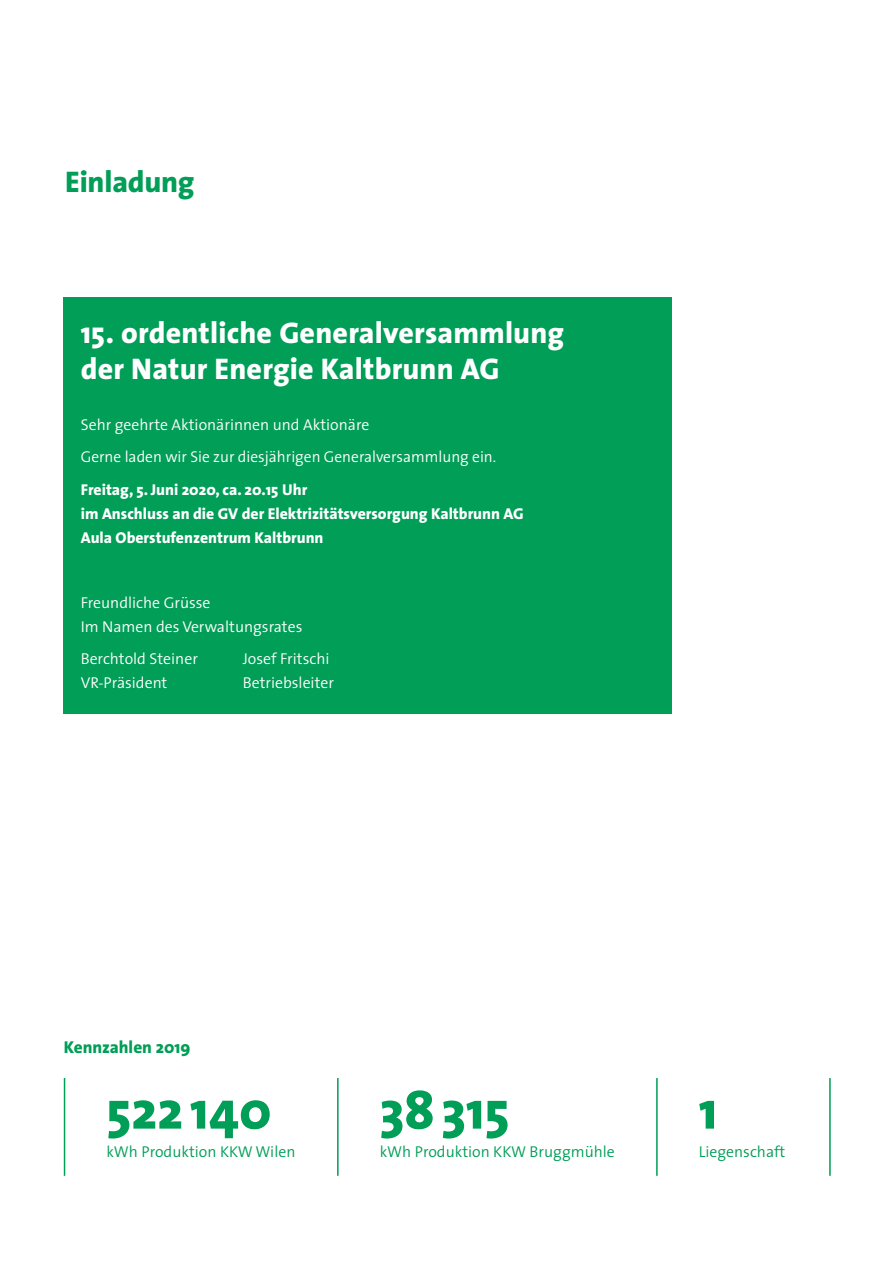
<style>
.page{position:relative;width:893px;height:1263px;background:#fff}
.page>*{position:absolute;margin:0;border:0;box-sizing:border-box;transform-origin:0 0}
.t1{font:800 54px "The Sans";color:#009e57}
.t2{font:800 30px/36px "The Sans";letter-spacing:.005em;color:#fff}
.t3{font:800 30px "The Sans";letter-spacing:-.005em;color:#009e57}
.t4{font:800 17.25px "The Sans";letter-spacing:-.005em;color:#009e57}
.t5{font:300 15.75px/32.5px "The Sans";color:#fff}
.t6{font:800 15.75px/24px "The Sans";color:#fff}
.t7{font:300 15.75px "The Sans";color:#009e57}
</style>
<div class="page">
<div style="left:64px;top:298px;width:608px;height:416px;background:#009e57"></div>
<hr style="left:337px;top:1078px;width:2px;height:98px;background:#009e57">
<hr style="left:656px;top:1078px;width:2px;height:98px;background:#009e57">
<hr style="left:64px;top:1078px;width:1px;height:98px;background:#009e57">
<hr style="left:829px;top:1078px;width:2px;height:98px;background:#009e57">
<h2 class="t3" style="left:65px;top:156px;width:131px">Einladung</h2>
<h2 class="t2" style="left:81px;top:314px;width:485px">15. ordentliche Generalversammlung der Natur Energie Kaltbrunn AG</h2>
<p class="t5" style="left:81px;top:408px;width:417px">Sehr geehrte Aktionärinnen und Aktionäre<br>Gerne laden wir Sie zur diesjährigen Generalversammlung ein.</p>
<p class="t6" style="left:81px;top:477px;width:444px">Freitag, 5. Juni 2020, ca. 20.15 Uhr<br>im Anschluss an die GV der Elektrizitätsversorgung Kaltbrunn AG<br>Aula Oberstufenzentrum Kaltbrunn</p>
<p class="t5" style="left:81px;top:590px;width:223px;line-height:24px">Freundliche Grüsse<br>Im Namen des Verwaltungsrates</p>
<p class="t5" style="left:81px;top:642px;width:119px">Berchtold Steiner</p>
<p class="t5" style="left:243px;top:642px;width:88px">Josef Fritschi</p>
<p class="t5" style="left:81px;top:666px;width:88px">VR-Präsident</p>
<p class="t5" style="left:243px;top:666px;width:93px">Betriebsleiter</p>
<p class="t4" style="left:64px;top:1033px;width:128px">Kennzahlen 2019</p>
<h1 class="t1" style="left:106px;top:1065px;width:167px">522 140</h1>
<p class="t7" style="left:106px;top:1139px;width:191px">kWh Produktion KKW Wilen</p>
<h1 class="t1" style="left:380px;top:1065px;width:131px">38315</h1>
<p class="t7" style="left:380px;top:1139px;width:237px">kWh Produktion KKW Bruggmühle</p>
<h1 class="t1" style="left:699px;top:1065px;width:20px">1</h1>
<p class="t7" style="left:699px;top:1139px;width:88px">Liegenschaft</p>
</div>
